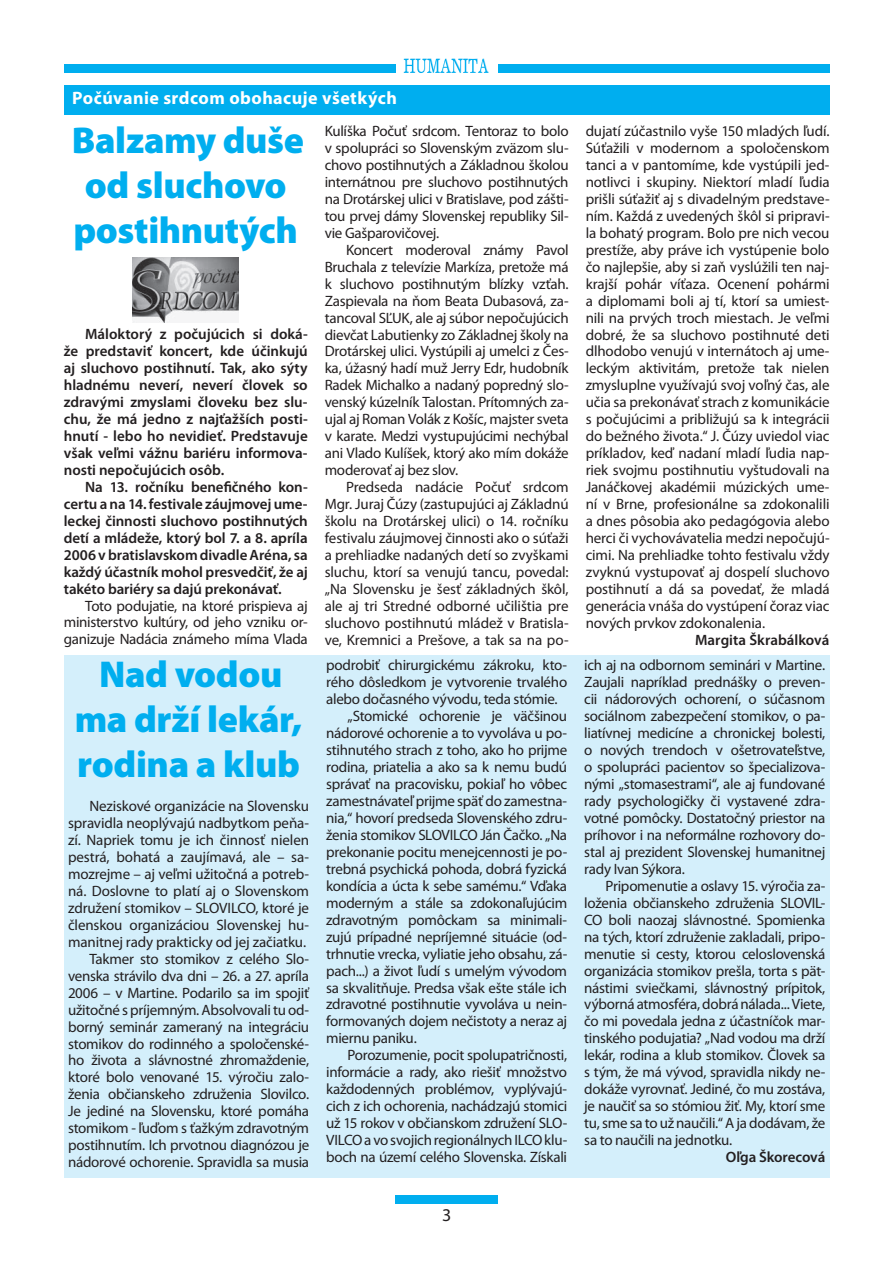
<style>
.page{position:relative;width:893px;height:1263px;background:#fff}
.page>*{position:absolute;margin:0;border:0;box-sizing:border-box;transform-origin:0 0}
.t1{font:900 37.5px/45px "Myriad Pro";letter-spacing:-.01em;color:#00aeef;text-align:center}
.t2{font:700 18px "Myriad Pro";letter-spacing:.025em;color:#fff}
.t3{font:18px "Myriad Pro";color:#231f20}
.t4{font:15px/17px "Myriad Pro";letter-spacing:-.02em;color:#231f20;text-align:justify}
.t5{font:600 15px/17px "Myriad Pro";letter-spacing:-.005em;color:#231f20;text-align:justify}
</style>
<div class="page">
<div style="left:395px;top:1195px;width:102px;height:8px;background:#00aeef"></div>
<div style="left:64px;top:64px;width:331px;height:8px;background:#00aeef"></div>
<div style="left:497px;top:64px;width:332px;height:8px;background:#00aeef"></div>
<svg style="left:404px;top:59px;width:85px;height:14px"></svg>
<div style="left:64px;top:85px;width:765px;height:30px;background:#00aeef"></div>
<div style="left:64px;top:655px;width:765px;height:523px;background:#d4effb"></div>
<img style="left:132px;top:258px;width:107px;height:64px">
<p class="t2" style="left:72px;top:92px;width:326px">Počúvanie srdcom obohacuje všetkých</p>
<h1 class="t1" style="left:72px;top:121px;width:233px">Balzamy duše od sluchovo postihnutých</h1>
<p class="t5" style="left:64px;top:327px;width:245px;text-indent:21px">Máloktorý z počujúcich si doká&shy;že predstaviť koncert, kde účinkujú aj sluchovo postihnutí. Tak, ako sýty hladnému neverí, neverí človek so zdravými zmyslami človeku bez slu&shy;chu, že má jedno z najťažších posti&shy;hnutí - lebo ho nevidieť. Predstavuje však veľmi vážnu bariéru informova&shy;nosti nepočujúcich osôb.</p>
<p class="t5" style="left:64px;top:480px;width:245px;text-indent:21px">Na 13. ročníku benefičného kon&shy;certu a na 14. festivale záujmovej ume&shy;leckej činnosti sluchovo postihnutých detí a mládeže, ktorý bol 7. a 8. apríla 2006 v bratislavskom divadle Aréna, sa každý účastník mohol presvedčiť, že aj takéto bariéry sa dajú prekonávať.</p>
<p class="t4" style="left:64px;top:599px;width:245px;text-indent:21px">Toto podujatie, na ktoré prispieva aj ministerstvo kultúry, od jeho vzniku or&shy;ganizuje Nadácia známeho míma Vlada</p>
<h1 class="t1" style="left:75px;top:656px;width:229px">Nad vodou ma drží lekár, rodina a klub</h1>
<p class="t4" style="left:68px;top:799px;width:243px;text-align:right">Neziskové organizácie na Slovensku spravidla neoplývajú nadbytkom peňa&shy;zí. Napriek tomu je ich činnosť nielen pestrá, bohatá a zaujímavá, ale – sa&shy;mozrejme – aj veľmi užitočná a potreb&shy;ná. Doslovne to platí aj o Slovenskom združení stomikov – SLOVILCO, ktoré je členskou organizáciou Slovenskej hu&shy;manitnej rady prakticky od jej začiatku.<br>Takmer sto stomikov z celého Slo&shy;venska strávilo dva dni – 26. a 27. apríla 2006 – v Martine. Podarilo sa im spojiť užitočné s príjemným. Absolvovali tu od&shy;borný seminár zameraný na integráciu stomikov do rodinného a spoločenské&shy;ho života a slávnostné zhromaždenie, ktoré bolo venované 15. výročiu zalo&shy;ženia občianskeho združenia Slovilco.<br>Je jediné na Slovensku, ktoré pomáha stomikom - ľuďom s ťažkým zdravotným postihnutím. Ich prvotnou diagnózou je nádorové ochorenie. Spravidla sa musia</p>
<p class="t4" style="left:325px;top:124px;width:245px">Kulíška Počuť srdcom. Tentoraz to bolo v spolupráci so Slovenským zväzom slu&shy;chovo postihnutých a Základnou školou internátnou pre sluchovo postihnutých na Drotárskej ulici v Bratislave, pod zášti&shy;tou prvej dámy Slovenskej republiky Sil&shy;vie Gašparovičovej.</p>
<p class="t4" style="left:325px;top:243px;width:245px;text-indent:21px">Koncert moderoval známy Pavol Bruchala z televízie Markíza, pretože má k sluchovo postihnutým blízky vzťah.<br>Zaspievala na ňom Beata Dubasová, za&shy;tancoval SĽUK, ale aj súbor nepočujúcich dievčat Labutienky zo Základnej školy na Drotárskej ulici. Vystúpili aj umelci z Čes&shy;ka, úžasný hadí muž Jerry Edr, hudobník Radek Michalko a nadaný popredný slo&shy;venský kúzelník Talostan. Prítomných za&shy;ujal aj Roman Volák z Košíc, majster sveta v karate. Medzi vystupujúcimi nechýbal ani Vlado Kulíšek, ktorý ako mím dokáže moderovať aj bez slov.</p>
<p class="t4" style="left:325px;top:480px;width:245px;text-indent:21px">Predseda nadácie Počuť srdcom Mgr. Juraj Čúzy (zastupujúci aj Základnú školu na Drotárskej ulici) o 14. ročníku festivalu záujmovej činnosti ako o súťaži a prehliadke nadaných detí so zvyškami sluchu, ktorí sa venujú tancu, povedal: „Na Slovensku je šesť základných škôl, ale aj tri Stredné odborné učilištia pre sluchovo postihnutú mládež v Bratisla&shy;ve, Kremnici a Prešove, a tak sa na po-</p>
<p class="t4" style="left:326px;top:659px;width:242px">podrobiť chirurgickému zákroku, kto-</p>
<p class="t4" style="left:326px;top:675px;width:242px">rého dôsledkom je vytvorenie trvalého</p>
<p class="t4" style="left:326px;top:692px;width:233px">alebo dočasného vývodu, teda stómie.</p>
<p class="t4" style="left:347px;top:709px;width:221px">„Stomické ochorenie je väčšinou</p>
<p class="t4" style="left:326px;top:726px;width:242px">nádorové ochorenie a to vyvoláva u po-</p>
<p class="t4" style="left:326px;top:743px;width:242px">stihnutého strach z toho, ako ho prijme</p>
<p class="t4" style="left:326px;top:760px;width:242px">rodina, priatelia a ako sa k nemu budú</p>
<p class="t4" style="left:326px;top:777px;width:242px">správať na pracovisku, pokiaľ ho vôbec</p>
<p class="t4" style="left:326px;top:794px;width:242px">zamestnávateľ prijme späť do zamestna-</p>
<p class="t4" style="left:326px;top:811px;width:243px">nia,“ hovorí predseda Slovenského zdru-</p>
<p class="t4" style="left:326px;top:828px;width:242px">ženia stomikov SLOVILCO Ján Čačko. „Na</p>
<p class="t4" style="left:326px;top:845px;width:243px">prekonanie pocitu menejcennosti je po-</p>
<p class="t4" style="left:326px;top:862px;width:242px">trebná psychická pohoda, dobrá fyzická</p>
<p class="t4" style="left:326px;top:879px;width:242px">kondícia a úcta k sebe samému.“ Vďaka</p>
<p class="t4" style="left:326px;top:896px;width:242px">moderným a stále sa zdokonaľujúcim</p>
<p class="t4" style="left:326px;top:913px;width:242px">zdravotným pomôckam sa minimali-</p>
<p class="t4" style="left:326px;top:930px;width:242px">zujú prípadné nepríjemné situácie (od-</p>
<p class="t4" style="left:326px;top:947px;width:242px">trhnutie vrecka, vyliatie jeho obsahu, zá-</p>
<p class="t4" style="left:326px;top:964px;width:242px">pach...) a život ľudí s umelým vývodom</p>
<p class="t4" style="left:326px;top:981px;width:242px">sa skvalitňuje. Predsa však ešte stále ich</p>
<p class="t4" style="left:326px;top:998px;width:242px">zdravotné postihnutie vyvoláva u nein-</p>
<p class="t4" style="left:326px;top:1014px;width:242px">formovaných dojem nečistoty a neraz aj</p>
<p class="t4" style="left:326px;top:1031px;width:92px">miernu paniku.</p>
<p class="t4" style="left:347px;top:1048px;width:221px">Porozumenie, pocit spolupatričnosti,</p>
<p class="t4" style="left:326px;top:1065px;width:242px">informácie a rady, ako riešiť množstvo</p>
<p class="t4" style="left:326px;top:1082px;width:242px">každodenných problémov, vyplývajú-</p>
<p class="t4" style="left:326px;top:1099px;width:242px">cich z ich ochorenia, nachádzajú stomici</p>
<p class="t4" style="left:326px;top:1116px;width:242px">už 15 rokov v občianskom združení SLO-</p>
<p class="t4" style="left:326px;top:1133px;width:242px">VILCO a vo svojich regionálnych ILCO klu-</p>
<p class="t4" style="left:326px;top:1150px;width:242px">boch na území celého Slovenska. Získali</p>
<p class="t4" style="left:585px;top:124px;width:245px">dujatí zúčastnilo vyše 150 mladých ľudí.<br>Súťažili v modernom a spoločenskom tanci a v pantomíme, kde vystúpili jed&shy;notlivci i skupiny. Niektorí mladí ľudia prišli súťažiť aj s divadelným predstave&shy;ním. Každá z uvedených škôl si pripravi&shy;la bohatý program. Bolo pre nich vecou prestíže, aby práve ich vystúpenie bolo čo najlepšie, aby si zaň vyslúžili ten naj&shy;krajší pohár víťaza. Ocenení pohármi a diplomami boli aj tí, ktorí sa umiest&shy;nili na prvých troch miestach. Je veľmi dobré, že sa sluchovo postihnuté deti dlhodobo venujú v internátoch aj ume&shy;leckým aktivitám, pretože tak nielen zmysluplne využívajú svoj voľný čas, ale učia sa prekonávať strach z komunikácie s počujúcimi a približujú sa k integrácii do bežného života.“ J. Čúzy uviedol viac príkladov, keď nadaní mladí ľudia nap&shy;riek svojmu postihnutiu vyštudovali na Janáčkovej akadémii múzických ume&shy;ní v Brne, profesionálne sa zdokonalili a dnes pôsobia ako pedagógovia alebo herci či vychovávatelia medzi nepočujú&shy;cimi. Na prehliadke tohto festivalu vždy zvyknú vystupovať aj dospelí sluchovo postihnutí a dá sa povedať, že mladá generácia vnáša do vystúpení čoraz viac nových prvkov zdokonalenia.</p>
<p class="t5" style="left:695px;top:633px;width:136px">Margita Škrabálková</p>
<p class="t4" style="left:584px;top:659px;width:243px">ich aj na odbornom seminári v Martine.<br>Zaujali napríklad prednášky o preven&shy;cii nádorových ochorení, o súčasnom sociálnom zabezpečení stomikov, o pa&shy;liatívnej medicíne a chronickej bolesti, o nových trendoch v ošetrovateľstve, o spolupráci pacientov so špecializova&shy;nými „stomasestrami“, ale aj fundované rady psychologičky či vystavené zdra&shy;votné pomôcky. Dostatočný priestor na príhovor i na neformálne rozhovory do&shy;stal aj prezident Slovenskej humanitnej rady Ivan Sýkora.</p>
<p class="t4" style="left:584px;top:879px;width:243px;text-indent:21px">Pripomenutie a oslavy 15. výročia za&shy;loženia občianskeho združenia SLOVIL-CO boli naozaj slávnostné. Spomienka na tých, ktorí združenie zakladali, pripo&shy;menutie si cesty, ktorou celoslovenská organizácia stomikov prešla, torta s pät&shy;nástimi sviečkami, slávnostný prípitok, výborná atmosféra, dobrá nálada... Viete, čo mi povedala jedna z účastníčok mar&shy;tinského podujatia? „Nad vodou ma drží lekár, rodina a klub stomikov. Človek sa s tým, že má vývod, spravidla nikdy ne&shy;dokáže vyrovnať. Jediné, čo mu zostáva, je naučiť sa so stómiou žiť. My, ktorí sme tu, sme sa to už naučili.“ A ja dodávam, že sa to naučili na jednotku.</p>
<p class="t5" style="left:725px;top:1150px;width:101px">Oľga Škorecová</p>
<p class="t3" style="left:442px;top:1208px;width:11px">3</p>
</div>
